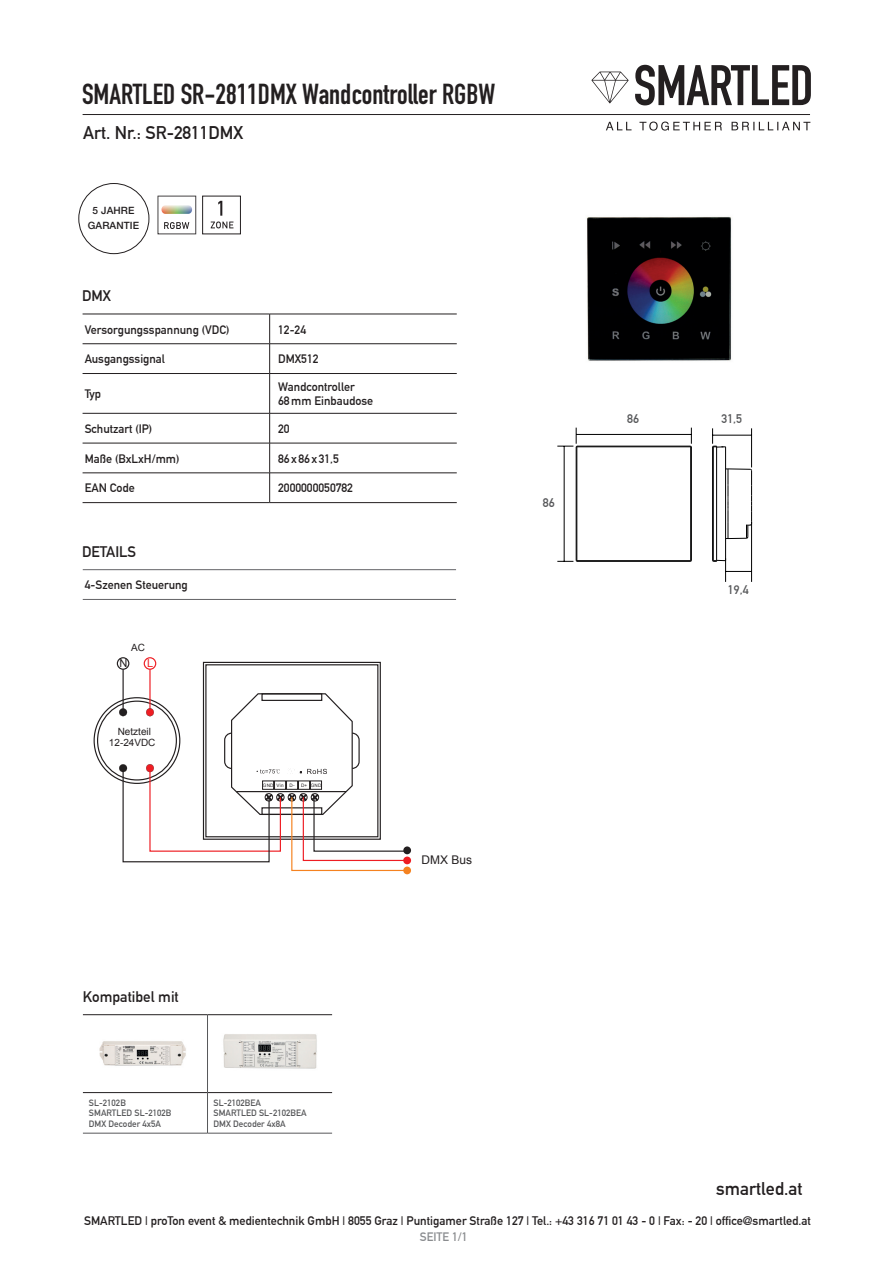
<style>
.page{position:relative;width:893px;height:1263px;background:#fff}
.page>*{position:absolute;margin:0;border:0;box-sizing:border-box;transform-origin:0 0}
.t1{font:700 28.5px "DIN Condensed";color:#231f20}
.t2{font:700 18px "DIN Alternate";color:#231f20}
.t3{font:700 15px "DIN Alternate";color:#231f20}
.t4{font:700 12.3px "DIN Alternate";letter-spacing:.005em;color:#57585a}
.t5{font:700 12.15px "DIN Alternate";color:#231f20}
.t6{font:700 12px "DIN Alternate";color:#231f20}
.t7{font:700 12px "DIN Alternate";color:#8a8c8f}
.t8{font:12px "Arial";color:#231f20}
.t9{font:11.1px "Arial";color:#231f20}
.t10{font:11.1px "Arial";color:#ee1d23}
.t11{font:500 10.05px "Helvetica Neue LT Std";letter-spacing:.01em;color:#231f20}
.t12{font:9.9px "Arial";color:#231f20}
.t13{font:700 9px "DIN Alternate";letter-spacing:.005em;color:#57585a}
.t14{font:4.65px "Arial";letter-spacing:.055em;color:#231f20}
</style>
<div class="page">
<hr style="left:83px;top:114px;width:727px;height:1px;background:#231f20">
<svg style="left:591px;top:72px;width:38px;height:31px"></svg>
<svg style="left:606px;top:122px;width:204px;height:9px"></svg>
<svg style="left:635px;top:65px;width:176px;height:40px"></svg>
<svg style="left:83px;top:315px;width:374px;height:58px"></svg>
<hr style="left:83px;top:373px;width:187px;height:1px;background:#231f20">
<hr style="left:270px;top:373px;width:187px;height:1px;background:#231f20">
<hr style="left:269px;top:374px;width:1px;height:39px;background:#231f20">
<hr style="left:83px;top:413px;width:187px;height:1px;background:#231f20">
<hr style="left:270px;top:413px;width:187px;height:1px;background:#231f20">
<hr style="left:269px;top:413px;width:1px;height:30px;background:#231f20">
<hr style="left:83px;top:443px;width:187px;height:1px;background:#231f20">
<hr style="left:270px;top:443px;width:187px;height:1px;background:#231f20">
<hr style="left:269px;top:443px;width:1px;height:30px;background:#231f20">
<hr style="left:83px;top:473px;width:187px;height:1px;background:#231f20">
<hr style="left:270px;top:473px;width:187px;height:1px;background:#231f20">
<svg style="left:269px;top:473px;width:1px;height:29px"></svg>
<hr style="left:83px;top:502px;width:187px;height:1px;background:#231f20">
<hr style="left:270px;top:502px;width:187px;height:1px;background:#231f20">
<hr style="left:83px;top:314px;width:187px;height:1px;background:#231f20">
<hr style="left:270px;top:314px;width:187px;height:1px;background:#231f20">
<div style="left:78px;top:183px;width:71px;height:71px;border:1px solid #231f20;border-radius:50%"></div>
<hr style="left:83px;top:569px;width:373px;height:1px;background:#636366">
<hr style="left:83px;top:599px;width:373px;height:1px;background:#636366">
<img style="left:587px;top:216px;width:145px;height:145px">
<div style="left:144px;top:657px;width:12px;height:13px;border:1px solid #ee1d23;border-radius:50%"></div>
<div style="left:117px;top:657px;width:12px;height:13px;border:1px solid #231f20;border-radius:50%"></div>
<hr style="left:123px;top:669px;width:1px;height:43px;background:#231f20">
<hr style="left:149px;top:669px;width:2px;height:43px;background:#ee1d23">
<div style="left:403px;top:856px;width:8px;height:8px;background:#ee1d23;border-radius:50%"></div>
<div style="left:403px;top:846px;width:8px;height:8px;background:#231f20;border-radius:50%"></div>
<svg style="left:119px;top:692px;width:288px;height:180px"></svg>
<div style="left:403px;top:866px;width:8px;height:8px;background:#f58220;border-radius:50%"></div>
<svg style="left:158px;top:196px;width:38px;height:38px"></svg>
<img style="left:161px;top:205px;width:31px;height:9px">
<div style="left:202px;top:196px;width:39px;height:38px;border:1px solid #231f20"></div>
<svg style="left:211px;top:201px;width:22px;height:27px"></svg>
<hr style="left:716px;top:447px;width:1px;height:114px;background:#000001">
<hr style="left:725px;top:447px;width:1px;height:114px;background:#000001">
<svg style="left:725px;top:468px;width:27px;height:71px"></svg>
<hr style="left:713px;top:447px;width:1px;height:114px;background:#000001">
<hr style="left:712px;top:447px;width:1px;height:114px;background:#000001">
<hr style="left:577px;top:560px;width:114px;height:1px;background:#000001">
<hr style="left:577px;top:561px;width:114px;height:1px;background:#000001">
<hr style="left:577px;top:447px;width:1px;height:114px;background:#000001">
<hr style="left:576px;top:447px;width:1px;height:114px;background:#000001">
<hr style="left:577px;top:446px;width:114px;height:1px;background:#000001">
<hr style="left:691px;top:447px;width:1px;height:114px;background:#000001">
<hr style="left:690px;top:447px;width:1px;height:114px;background:#000001">
<svg style="left:557px;top:560px;width:20px;height:2px"></svg>
<hr style="left:564px;top:446px;width:1px;height:115px;background:#000001">
<svg style="left:557px;top:428px;width:20px;height:19px"></svg>
<hr style="left:576px;top:434px;width:115px;height:1px;background:#000001">
<svg style="left:690px;top:428px;width:2px;height:19px"></svg>
<hr style="left:751px;top:428px;width:1px;height:39px;background:#000001">
<hr style="left:713px;top:435px;width:39px;height:1px;background:#000001">
<svg style="left:712px;top:428px;width:14px;height:20px"></svg>
<hr style="left:751px;top:522px;width:1px;height:60px;background:#000001">
<svg style="left:712px;top:558px;width:40px;height:24px"></svg>
<img style="left:83px;top:1015px;width:249px;height:54px">
<hr style="left:83px;top:1092px;width:124px;height:1px;background:#231f20">
<hr style="left:208px;top:1092px;width:124px;height:1px;background:#231f20">
<hr style="left:83px;top:1133px;width:124px;height:1px;background:#57585a">
<hr style="left:207px;top:1133px;width:125px;height:1px;background:#57585a">
<hr style="left:207px;top:1015px;width:1px;height:77px;background:#57585a">
<hr style="left:207px;top:1092px;width:1px;height:41px;background:#57585a">
<hr style="left:83px;top:1014px;width:124px;height:1px;background:#231f20">
<hr style="left:207px;top:1014px;width:125px;height:1px;background:#231f20">
<p class="t1" style="left:82px;top:75px;width:415px">SMARTLED SR-2811DMX Wandcontroller RGBW</p>
<p class="t2" style="left:83px;top:119px;width:162px">Art. Nr.: SR-2811DMX</p>
<p class="t11" style="left:93px;top:204px;width:43px">5 JAHRE</p>
<p class="t11" style="left:88px;top:219px;width:53px">GARANTIE</p>
<p class="t3" style="left:82px;top:284px;width:30px">DMX</p>
<p class="t6" style="left:85px;top:320px;width:146px">Versorgungsspannung (VDC)</p>
<p class="t6" style="left:278px;top:320px;width:29px">12-24</p>
<p class="t6" style="left:85px;top:350px;width:82px">Ausgangssignal</p>
<p class="t6" style="left:278px;top:350px;width:42px">DMX512</p>
<p class="t6" style="left:85px;top:385px;width:18px">Typ</p>
<p class="t6" style="left:278px;top:378px;width:78px">Wandcontroller</p>
<p class="t6" style="left:278px;top:391px;width:97px">68mm Einbaudose</p>
<p class="t6" style="left:85px;top:419px;width:69px">Schutzart (IP)</p>
<p class="t6" style="left:278px;top:419px;width:13px">20</p>
<p class="t6" style="left:85px;top:449px;width:96px">Maße (BxLxH/mm)</p>
<p class="t6" style="left:278px;top:449px;width:62px">86 x 86 x 31,5</p>
<p class="t6" style="left:85px;top:479px;width:51px">EAN Code</p>
<p class="t6" style="left:278px;top:479px;width:76px">2000000050782</p>
<p class="t3" style="left:82px;top:540px;width:56px">DETAILS</p>
<p class="t6" style="left:85px;top:576px;width:104px">4-Szenen Steuerung</p>
<p class="t12" style="left:131px;top:641px;width:15px">AC</p>
<p class="t9" style="left:120px;top:656px;width:9px">N</p>
<p class="t10" style="left:147px;top:656px;width:8px">L</p>
<p class="t12" style="left:118px;top:725px;width:35px">Netzteil</p>
<p class="t12" style="left:109px;top:736px;width:48px">12-24VDC</p>
<p class="t14" style="left:263px;top:782px;width:33px">GND Vin D-</p>
<p class="t14" style="left:301px;top:782px;width:22px">D+ GND</p>
<p class="t8" style="left:421px;top:852px;width:52px">DMX Bus</p>
<p class="t3" style="left:83px;top:985px;width:97px">Kompatibel mit</p>
<p class="t13" style="left:89px;top:1095px;width:38px">SL-2102B</p>
<p class="t13" style="left:89px;top:1106px;width:84px">SMARTLED SL-2102B</p>
<p class="t13" style="left:89px;top:1117px;width:74px">DMX Decoder 4x5A</p>
<p class="t13" style="left:213px;top:1095px;width:49px">SL-2102BEA</p>
<p class="t13" style="left:213px;top:1106px;width:95px">SMARTLED SL-2102BEA</p>
<p class="t13" style="left:213px;top:1117px;width:74px">DMX Decoder 4x8A</p>
<p class="t4" style="left:543px;top:494px;width:13px">86</p>
<p class="t4" style="left:627px;top:409px;width:13px">86</p>
<p class="t4" style="left:721px;top:409px;width:22px">31,5</p>
<p class="t4" style="left:728px;top:580px;width:22px">19,4</p>
<p class="t2" style="left:716px;top:1175px;width:88px">smartled.at</p>
<p class="t5" style="left:84px;top:1211px;width:728px">SMARTLED | proTon event &amp; medientechnik GmbH | 8055 Graz | Puntigamer Straße 127 | Tel.: +43 316 71 01 43 - 0 | Fax: - 20 | office@smartled.at</p>
<p class="t7" style="left:420px;top:1228px;width:49px">SEITE 1/1</p>
</div>
